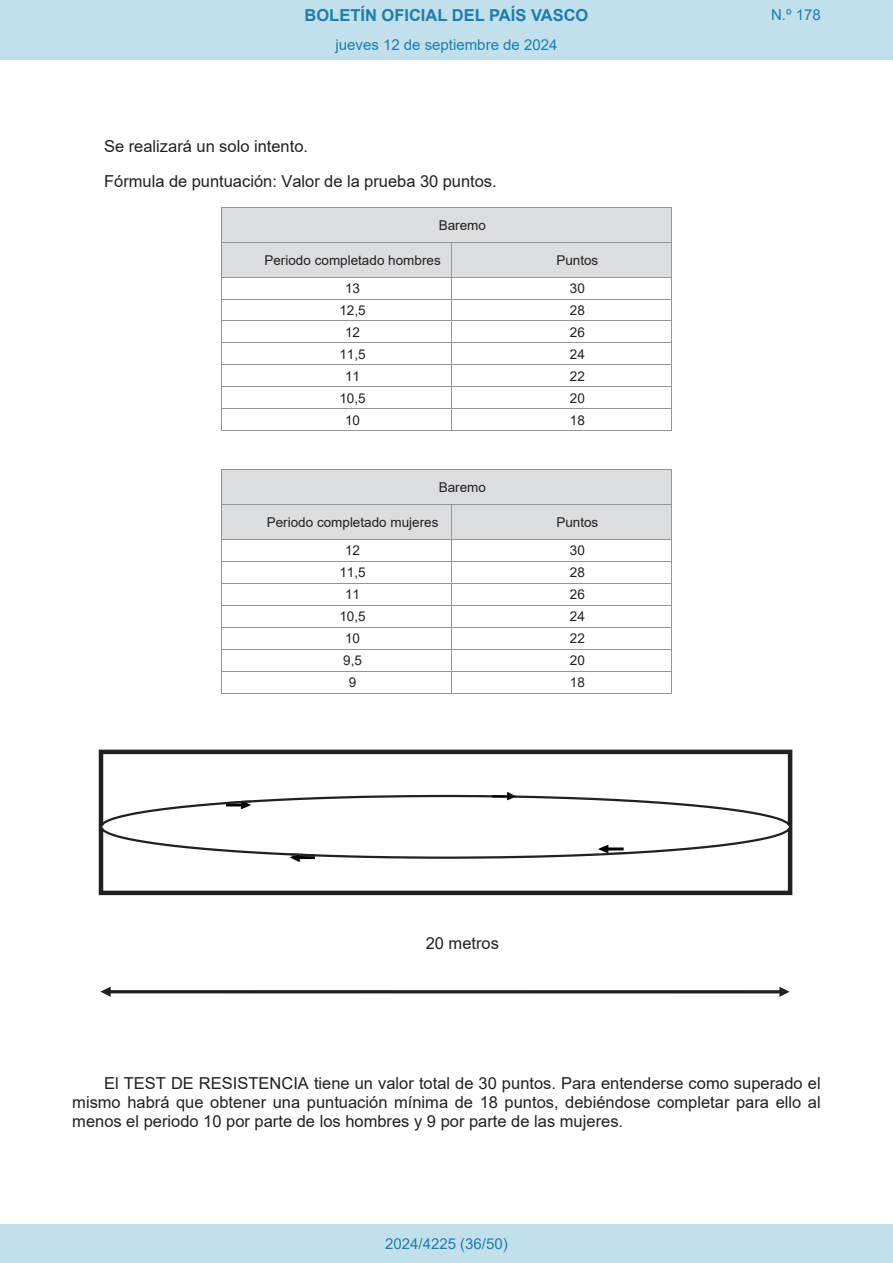
<style>
.page{position:relative;width:893px;height:1263px;background:#fff}
.page>*{position:absolute;margin:0;border:0;box-sizing:border-box;transform-origin:0 0}
.t1{font:16.5px/18.9px "Arial";color:#231f20}
.t2{font:700 16.5px "Arial";color:#1d7dad}
.t3{font:15px "Arial";color:#1d7dad}
.t4{font:13.5px "Arial";color:#231f20}
</style>
<div class="page">
<svg style="left:99px;top:750px;width:693px;height:145px"></svg>
<img style="left:492px;top:792px;width:25px;height:3px">
<img style="left:290px;top:859px;width:25px;height:3px">
<svg style="left:100px;top:795px;width:691px;height:64px"></svg>
<svg style="left:100px;top:987px;width:690px;height:10px"></svg>
<div style="left:222px;top:208px;width:449px;height:34px;background:#dcdddf"></div>
<div style="left:222px;top:243px;width:229px;height:34px;background:#dcdddf"></div>
<div style="left:452px;top:243px;width:219px;height:34px;background:#dcdddf"></div>
<hr style="left:221px;top:208px;width:1px;height:222px;background:#939598">
<hr style="left:671px;top:208px;width:1px;height:222px;background:#939598">
<hr style="left:451px;top:243px;width:1px;height:34px;background:#939598">
<svg style="left:451px;top:278px;width:1px;height:152px"></svg>
<hr style="left:221px;top:207px;width:451px;height:1px;background:#939598">
<hr style="left:222px;top:242px;width:449px;height:1px;background:#939598">
<hr style="left:222px;top:277px;width:449px;height:1px;background:#939598">
<hr style="left:222px;top:299px;width:449px;height:1px;background:#939598">
<hr style="left:222px;top:321px;width:449px;height:1px;background:#939598">
<hr style="left:222px;top:343px;width:449px;height:1px;background:#939598">
<hr style="left:222px;top:365px;width:449px;height:1px;background:#939598">
<hr style="left:222px;top:386px;width:449px;height:1px;background:#939598">
<hr style="left:222px;top:408px;width:449px;height:1px;background:#939598">
<hr style="left:221px;top:430px;width:451px;height:1px;background:#939598">
<div style="left:222px;top:470px;width:449px;height:34px;background:#dcdddf"></div>
<div style="left:222px;top:505px;width:229px;height:34px;background:#dcdddf"></div>
<div style="left:452px;top:505px;width:219px;height:34px;background:#dcdddf"></div>
<hr style="left:221px;top:470px;width:1px;height:223px;background:#939598">
<hr style="left:671px;top:470px;width:1px;height:223px;background:#939598">
<hr style="left:451px;top:505px;width:1px;height:34px;background:#939598">
<svg style="left:451px;top:540px;width:1px;height:153px"></svg>
<hr style="left:221px;top:469px;width:451px;height:1px;background:#939598">
<hr style="left:222px;top:504px;width:449px;height:1px;background:#939598">
<hr style="left:222px;top:539px;width:449px;height:1px;background:#939598">
<hr style="left:222px;top:561px;width:449px;height:1px;background:#939598">
<hr style="left:222px;top:583px;width:449px;height:1px;background:#939598">
<hr style="left:222px;top:605px;width:449px;height:1px;background:#939598">
<hr style="left:222px;top:627px;width:449px;height:1px;background:#939598">
<hr style="left:222px;top:649px;width:449px;height:1px;background:#939598">
<hr style="left:222px;top:671px;width:449px;height:1px;background:#939598">
<hr style="left:221px;top:693px;width:451px;height:1px;background:#939598">
<div style="left:0;top:0;width:893px;height:60px;background:#c2e0eb"></div>
<div style="left:0;top:1225px;width:893px;height:38px;background:#c2e0eb"></div>
<p class="t2" style="left:305px;top:3px;width:285px">BOLETÍN OFICIAL DEL PAÍS VASCO</p>
<p class="t3" style="left:771px;top:5px;width:51px">N.º 178</p>
<p class="t3" style="left:336px;top:35px;width:223px">jueves 12 de septiembre de 2024</p>
<p class="t1" style="left:104px;top:128px;width:394px;line-height:35.4px">Se realizará un solo intento.<br>Fórmula de puntuación: Valor de la prueba 30 puntos.</p>
<p class="t4" style="left:439px;top:216px;width:49px">Baremo</p>
<p class="t4" style="left:264px;top:250px;width:178px">Periodo completado hombres</p>
<p class="t4" style="left:556px;top:250px;width:44px">Puntos</p>
<p class="t4" style="left:345px;top:279px;width:17px">13</p>
<p class="t4" style="left:570px;top:279px;width:17px">30</p>
<p class="t4" style="left:339px;top:301px;width:28px">12,5</p>
<p class="t4" style="left:570px;top:301px;width:17px">28</p>
<p class="t4" style="left:345px;top:323px;width:17px">12</p>
<p class="t4" style="left:570px;top:323px;width:17px">26</p>
<p class="t4" style="left:339px;top:345px;width:28px">11,5</p>
<p class="t4" style="left:570px;top:345px;width:17px">24</p>
<p class="t4" style="left:345px;top:367px;width:17px">11</p>
<p class="t4" style="left:570px;top:367px;width:17px">22</p>
<p class="t4" style="left:339px;top:389px;width:28px">10,5</p>
<p class="t4" style="left:570px;top:389px;width:17px">20</p>
<p class="t4" style="left:345px;top:411px;width:17px">10</p>
<p class="t4" style="left:570px;top:411px;width:17px">18</p>
<p class="t4" style="left:439px;top:478px;width:49px">Baremo</p>
<p class="t4" style="left:267px;top:513px;width:173px">Periodo completado mujeres</p>
<p class="t4" style="left:556px;top:513px;width:44px">Puntos</p>
<p class="t4" style="left:345px;top:541px;width:17px">12</p>
<p class="t4" style="left:570px;top:541px;width:17px">30</p>
<p class="t4" style="left:339px;top:563px;width:28px">11,5</p>
<p class="t4" style="left:570px;top:563px;width:17px">28</p>
<p class="t4" style="left:345px;top:585px;width:17px">11</p>
<p class="t4" style="left:570px;top:585px;width:17px">26</p>
<p class="t4" style="left:339px;top:607px;width:28px">10,5</p>
<p class="t4" style="left:570px;top:607px;width:17px">24</p>
<p class="t4" style="left:345px;top:629px;width:17px">10</p>
<p class="t4" style="left:570px;top:629px;width:17px">22</p>
<p class="t4" style="left:343px;top:651px;width:20px">9,5</p>
<p class="t4" style="left:570px;top:651px;width:17px">20</p>
<p class="t4" style="left:349px;top:673px;width:9px">9</p>
<p class="t4" style="left:570px;top:673px;width:17px">18</p>
<p class="t1" style="left:426px;top:934px;width:75px">20 metros</p>
<p class="t1" style="left:72px;top:1074px;width:750px;text-align:justify;text-indent:32px">El TEST DE RESISTENCIA tiene un valor total de 30 puntos. Para entenderse como superado el mismo habrá que obtener una puntuación mínima de 18 puntos, debiéndose completar para ello al menos el periodo 10 por parte de los hombres y 9 por parte de las mujeres.</p>
<p class="t3" style="left:385px;top:1234px;width:124px">2024/4225 (36/50)</p>
</div>
